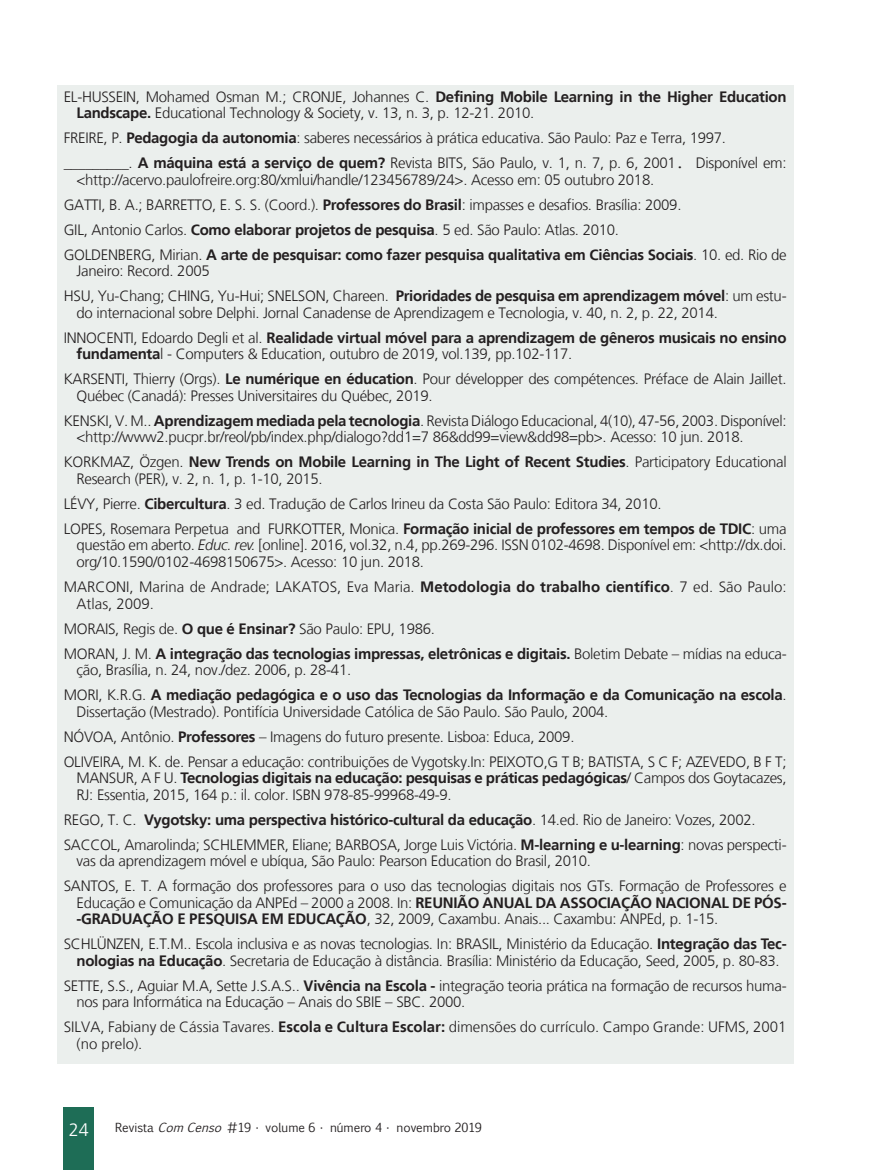
<style>
.page{position:relative;width:893px;height:1170px;background:#fff}
.page>*{position:absolute;margin:0;border:0;box-sizing:border-box;transform-origin:0 0}
.t1{font:300 18px "Frutiger LT";color:#fff}
.Referências__10{font:300 15px/16.5px "Frutiger LT";letter-spacing:-.02em;color:#231f20}
.Referências__10-2{font:700 15px/16.5px "Frutiger LT";letter-spacing:-.02em;color:#231f20}
.Referências__10-3{font:300 15px/16.5px "Frutiger LT";color:#231f20}
.t2{font:12px "Euphemia CAS";color:#231f20}
.s1{font-weight:700}
.s2{font-family:"Courier New";font-weight:400}
.s3{font-weight:300}
.s4{font-style:italic}
</style>
<div class="page">
<div style="left:64px;top:1107px;width:30px;height:62px;background:#1e6d56"></div>
<div style="left:57px;top:85px;width:737px;height:978px;background:#ebefed"></div>
<p class="Referências__10" style="left:77px;top:88px;width:712px;text-indent:-13px">EL-HUSSEIN, Mohamed Osman M.; CRONJE, Johannes C. <span class="s1">Defining Mobile Learning in the Higher Education<br>Landscape.</span> Educational Technology &amp; Society, v. 13, n. 3, p. 12-21. 2010.</p>
<p class="Referências__10" style="left:64px;top:130px;width:664px">FREIRE, P. <span class="s1">Pedagogia da autonomia</span>: saberes necessários à prática educativa. São Paulo: Paz e Terra, 1997.</p>
<p class="Referências__10" style="left:77px;top:155px;width:712px;text-indent:-13px">_________. <span class="s1">A máquina está a serviço de quem?</span> Revista BITS, São Paulo, v. 1, n. 7, p. 6, 2001<span class="s2">.</span> Disponível em: &lt;http://acervo.paulofreire.org:80/xmlui/handle/123456789/24&gt;. Acesso em: 05 outubro 2018.</p>
<p class="Referências__10" style="left:64px;top:196px;width:619px">GATTI, B. A.; BARRETTO, E. S. S. (Coord.). <span class="s1">Professores do Brasil</span>: impasses e desafios. Brasília: 2009.</p>
<p class="Referências__10" style="left:64px;top:221px;width:557px">GIL, Antonio Carlos. <span class="s1">Como elaborar projetos de pesquisa</span>. 5 ed. São Paulo: Atlas. 2010.</p>
<p class="Referências__10-2" style="left:77px;top:246px;width:712px;text-indent:-13px"><span class="s3">GOLDENBERG, Mirian.</span> A arte de pesquisar: como fazer pesquisa qualitativa em Ciências Sociais<span class="s3">. 10. ed. Rio de<br>Janeiro: Record. 2005</span></p>
<p class="Referências__10" style="left:77px;top:288px;width:712px;text-indent:-13px">HSU, Yu-Chang; CHING, Yu-Hui; SNELSON, Chareen. <span class="s1">Prioridades de pesquisa em aprendizagem móvel</span>: um estu&shy;do internacional sobre Delphi. Jornal Canadense de Aprendizagem e Tecnologia, v. 40, n. 2, p. 22, 2014.</p>
<p class="Referências__10" style="left:77px;top:329px;width:712px;text-indent:-13px">INNOCENTI, Edoardo Degli et al. <span class="s1">Realidade virtual móvel para a aprendizagem de gêneros musicais no ensino fundamenta</span>l - Computers &amp; Education, outubro de 2019, vol.139, pp.102-117.</p>
<p class="Referências__10" style="left:77px;top:371px;width:712px;text-indent:-13px">KARSENTI, Thierry (Orgs). <span class="s1">Le numérique en éducation</span>. Pour développer des compétences. Préface de Alain Jaillet.<br>Québec (Canadá): Presses Universitaires du Québec, 2019.</p>
<p class="Referências__10" style="left:77px;top:412px;width:712px;text-indent:-13px">KENSKI, V. M.. <span class="s1">Aprendizagem mediada pela tecnologia</span>. Revista Diálogo Educacional, 4(10), 47-56, 2003. Disponível: &lt;http://www2.pucpr.br/reol/pb/index.php/dialogo?dd1=7 86&amp;dd99=view&amp;dd98=pb&gt;. Acesso: 10 jun. 2018.</p>
<p class="Referências__10" style="left:77px;top:454px;width:712px;text-indent:-13px">KORKMAZ, Özgen. <span class="s1">New Trends on Mobile Learning in The Light of Recent Studies</span>. Participatory Educational<br>Research (PER), v. 2, n. 1, p. 1-10, 2015.</p>
<p class="Referências__10" style="left:64px;top:495px;width:599px">LÉVY, Pierre. <span class="s1">Cibercultura</span>. 3 ed. Tradução de Carlos Irineu da Costa São Paulo: Editora 34, 2010.</p>
<p class="Referências__10" style="left:77px;top:520px;width:712px;text-align:justify;text-indent:-13px">LOPES, Rosemara Perpetua and FURKOTTER, Monica. <span class="s1">Formação inicial de professores em tempos de TDIC</span>: uma questão em aberto. <span class="s4">Educ. rev.</span> [online]. 2016, vol.32, n.4, pp.269-296. ISSN 0102-4698. Disponível em: &lt;http://dx.doi. org/10.1590/0102-4698150675&gt;. Acesso: 10 jun. 2018.</p>
<p class="Referências__10-3" style="left:77px;top:578px;width:712px;text-indent:-13px">MARCONI, Marina de Andrade; LAKATOS, Eva Maria. <span class="s1">Metodologia do trabalho científico</span>. 7 ed. São Paulo:<br>Atlas, 2009.</p>
<p class="Referências__10" style="left:64px;top:620px;width:373px">MORAIS, Regis de. <span class="s1">O que é Ensinar?</span> São Paulo: EPU, 1986.</p>
<p class="Referências__10" style="left:77px;top:645px;width:712px;text-indent:-13px">MORAN, J. M. <span class="s1">A integração das tecnologias impressas, eletrônicas e digitais.</span> Boletim Debate – mídias na educa&shy;ção, Brasília, n. 24, nov./dez. 2006, p. 28-41.</p>
<p class="Referências__10" style="left:77px;top:686px;width:712px;text-indent:-13px">MORI, K.R.G. <span class="s1">A mediação pedagógica e o uso das Tecnologias da Informação e da Comunicação na escola</span>.<br>Dissertação (Mestrado). Pontifícia Universidade Católica de São Paulo. São Paulo, 2004.</p>
<p class="Referências__10" style="left:64px;top:728px;width:512px">NÓVOA, Antônio. <span class="s1">Professores</span> – Imagens do futuro presente. Lisboa: Educa, 2009.</p>
<p class="Referências__10" style="left:77px;top:753px;width:712px;text-align:justify;text-indent:-13px">OLIVEIRA, M. K. de. Pensar a educação: contribuições de Vygotsky.In: PEIXOTO,G T B; BATISTA, S C F; AZEVEDO, B F T; MANSUR, A F U. <span class="s1">Tecnologias digitais na educação: pesquisas e práticas pedagógicas</span>/ Campos dos Goytacazes, RJ: Essentia, 2015, 164 p.: il. color. ISBN 978-85-99968-49-9.</p>
<p class="Referências__10-2" style="left:64px;top:811px;width:693px"><span class="s3">REGO, T. C.</span> Vygotsky: uma perspectiva histórico-cultural da educação<span class="s3">. 14.ed. Rio de Janeiro: Vozes, 2002.</span></p>
<p class="Referências__10" style="left:77px;top:836px;width:712px;text-indent:-13px">SACCOL, Amarolinda; SCHLEMMER, Eliane; BARBOSA, Jorge Luis Victória. <span class="s1">M-learning e u-learning</span>: novas perspecti&shy;vas da aprendizagem móvel e ubíqua, São Paulo: Pearson Education do Brasil, 2010.</p>
<p class="Referências__10" style="left:77px;top:877px;width:712px;text-align:justify;text-indent:-13px">SANTOS, E. T. A formação dos professores para o uso das tecnologias digitais nos GTs. Formação de Professores e Educação e Comunicação da ANPEd – 2000 a 2008. In: <span class="s1">REUNIÃO ANUAL DA ASSOCIAÇÃO NACIONAL DE PÓS--GRADUAÇÃO E PESQUISA EM EDUCAÇÃO</span>, 32, 2009, Caxambu. Anais... Caxambu: ANPEd, p. 1-15.</p>
<p class="Referências__10" style="left:64px;top:935px;width:724px;text-align:center">SCHLÜNZEN, E.T.M.. Escola inclusiva e as novas tecnologias. In: BRASIL, Ministério da Educação. <span class="s1">Integração das Tec&shy;nologias na Educação</span>. Secretaria de Educação à distância. Brasília: Ministério da Educação, Seed, 2005, p. 80-83.</p>
<p class="Referências__10" style="left:77px;top:977px;width:712px;text-indent:-13px">SETTE, S.S., Aguiar M.A, Sette J.S.A.S.. <span class="s1">Vivência na Escola -</span> integração teoria prática na formação de recursos huma&shy;nos para Informática na Educação – Anais do SBIE – SBC. 2000.</p>
<p class="Referências__10-3" style="left:77px;top:1018px;width:712px;text-indent:-13px">SILVA, Fabiany de Cássia Tavares. <span class="s1">Escola e Cultura Escolar:</span> dimensões do currículo. Campo Grande: UFMS, 2001 (no prelo).</p>
<p class="t1" style="left:69px;top:1119px;width:22px">24</p>
<p class="t2" style="left:115px;top:1119px;width:368px">Revista <span class="s4">ComCenso</span> #19 • volume 6 • número 4 • novembro 2019</p>
</div>
